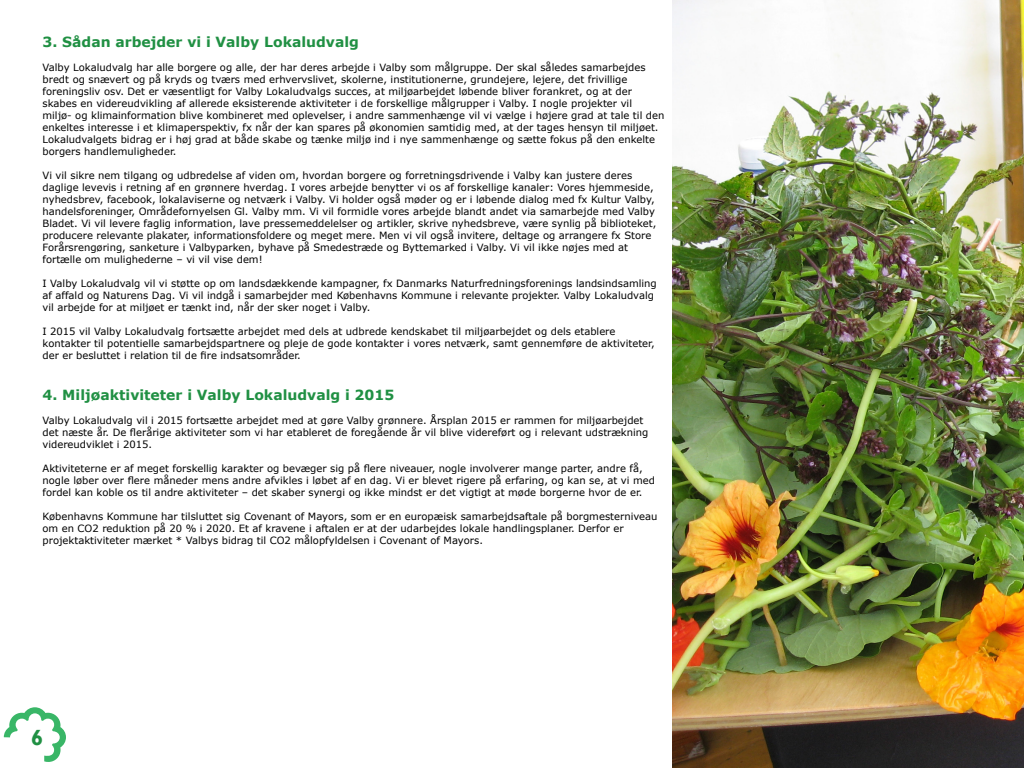
<style>
.page{position:relative;width:1024px;height:768px;background:#fff}
.page>*{position:absolute;margin:0;border:0;box-sizing:border-box;transform-origin:0 0}
.t1{font:700 22px "Gill Sans";color:#209043}
.t2{font:700 14px "Verdana";color:#209043}
.t3{font:10px/12px "Verdana";color:#000}
</style>
<div class="page">
<svg style="left:3px;top:707px;width:63px;height:55px"></svg>
<img style="left:673px;top:0;width:351px;height:768px">
<h2 class="t2" style="left:43px;top:35px;width:318px">3. Sådan arbejder vi i Valby Lokaludvalg</h2>
<p class="t3" style="left:43px;top:61px;width:623px">Valby Lokaludvalg har alle borgere og alle, der har deres arbejde i Valby som målgruppe. Der skal således samarbejdes bredt og snævert og på kryds og tværs med erhvervslivet, skolerne, institutionerne, grundejere, lejere, det frivillige foreningsliv osv. Det er væsentligt for Valby Lokaludvalgs succes, at miljøarbejdet løbende bliver forankret, og at der skabes en videreudvikling af allerede eksisterende aktiviteter i de forskellige målgrupper i Valby. I nogle projekter vil<br>miljø- og klimainformation blive kombineret med oplevelser, i andre sammenhænge vil vi vælge i højere grad at tale til den enkeltes interesse i et klimaperspektiv, fx når der kan spares på økonomien samtidig med, at der tages hensyn til miljøet.<br>Lokaludvalgets bidrag er i høj grad at både skabe og tænke miljø ind i nye sammenhænge og sætte fokus på den enkelte borgers handlemuligheder.</p>
<p class="t3" style="left:43px;top:169px;width:615px">Vi vil sikre nem tilgang og udbredelse af viden om, hvordan borgere og forretningsdrivende i Valby kan justere deres daglige levevis i retning af en grønnere hverdag. I vores arbejde benytter vi os af forskellige kanaler: Vores hjemmeside, nyhedsbrev, facebook, lokalaviserne og netværk i Valby. Vi holder også møder og er i løbende dialog med fx Kultur Valby, handelsforeninger, Områdefornyelsen Gl. Valby mm. Vi vil formidle vores arbejde blandt andet via samarbejde med Valby Bladet. Vi vil levere faglig information, lave pressemeddelelser og artikler, skrive nyhedsbreve, være synlig på biblioteket, producere relevante plakater, informationsfoldere og meget mere. Men vi vil også invitere, deltage og arrangere fx Store Forårsrengøring, sanketure i Valbyparken, byhave på Smedestræde og Byttemarked i Valby. Vi vil ikke nøjes med at fortælle om mulighederne – vi vil vise dem!</p>
<p class="t3" style="left:43px;top:277px;width:616px">I Valby Lokaludvalg vil vi støtte op om landsdækkende kampagner, fx Danmarks Naturfredningsforenings landsindsamling af affald og Naturens Dag. Vi vil indgå i samarbejder med Københavns Kommune i relevante projekter. Valby Lokaludvalg vil arbejde for at miljøet er tænkt ind, når der sker noget i Valby.</p>
<p class="t3" style="left:43px;top:325px;width:614px">I 2015 vil Valby Lokaludvalg fortsætte arbejdet med dels at udbrede kendskabet til miljøarbejdet og dels etablere kontakter til potentielle samarbejdspartnere og pleje de gode kontakter i vores netværk, samt gennemføre de aktiviteter, der er besluttet i relation til de fire indsatsområder.</p>
<h2 class="t2" style="left:43px;top:388px;width:353px">4. Miljøaktiviteter i Valby Lokaludvalg i 2015</h2>
<p class="t3" style="left:43px;top:414px;width:607px">Valby Lokaludvalg vil i 2015 fortsætte arbejdet med at gøre Valby grønnere. Årsplan 2015 er rammen for miljøarbejdet det næste år. De flerårige aktiviteter som vi har etableret de foregående år vil blive videreført og i relevant udstrækning videreudviklet i 2015.</p>
<p class="t3" style="left:43px;top:462px;width:614px">Aktiviteterne er af meget forskellig karakter og bevæger sig på flere niveauer, nogle involverer mange parter, andre få, nogle løber over flere måneder mens andre afvikles i løbet af en dag. Vi er blevet rigere på erfaring, og kan se, at vi med fordel kan koble os til andre aktiviteter – det skaber synergi og ikke mindst er det vigtigt at møde borgerne hvor de er.</p>
<p class="t3" style="left:43px;top:510px;width:616px">Københavns Kommune har tilsluttet sig Covenant of Mayors, som er en europæisk samarbejdsaftale på borgmesterniveau om en CO2 reduktion på 20 % i 2020. Et af kravene i aftalen er at der udarbejdes lokale handlingsplaner. Derfor er projektaktiviteter mærket * Valbys bidrag til CO2 målopfyldelsen i Covenant of Mayors.</p>
<h1 class="t1" style="left:31px;top:729px;width:14px">6</h1>
</div>
